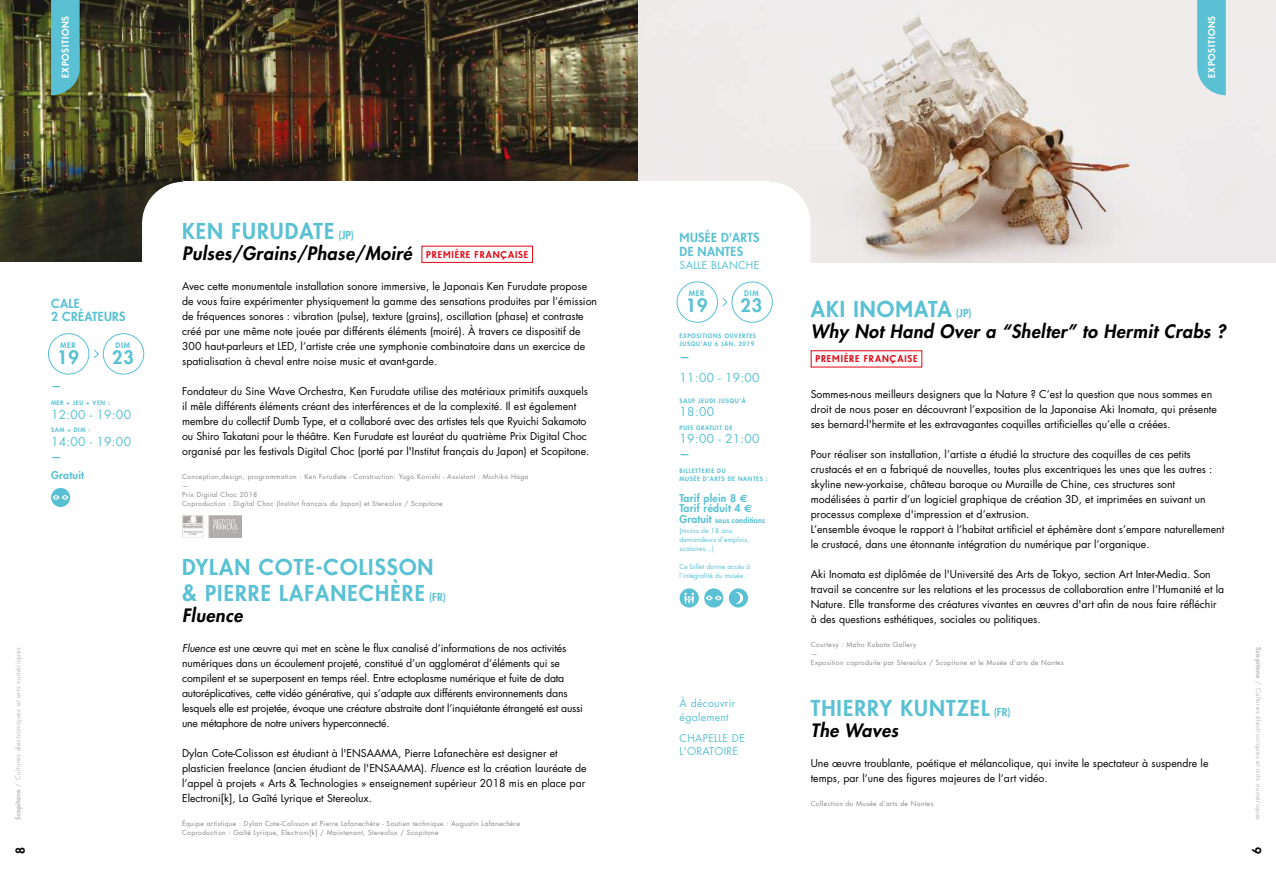
<style>
.page{position:relative;width:1276px;height:893px;background:#fff}
.page>*{position:absolute;margin:0;border:0;box-sizing:border-box;transform-origin:0 0}
.t1{font:21px/25.5px "PETITE";letter-spacing:.05em;color:#59c1d3}
.t2{font:italic 800 18px "Futura";letter-spacing:.025em;color:#000}
.t3{font:800 18px "Futura";letter-spacing:.05em;color:#59c1d3}
.t4{font:12px "Futura";letter-spacing:.025em;color:#59c1d3}
.t5{font:12px/13.5px "PETITE";letter-spacing:.025em;color:#59c1d3}
.t6{font:800 12px "Futura";color:#000}
.t7{font:10.5px/15px "Futura";color:#000}
.t8{font:10.5px/15px "Futura";letter-spacing:-.02em;color:#000}
.t9{font:10.5px/13.5px "Futura";letter-spacing:.025em;color:#59c1d3}
.t10{font:800 10.5px/10.5px "Futura";letter-spacing:.025em;color:#59c1d3}
.t11{font:9px "PETITE";letter-spacing:.1em;color:#e30613}
.t12{font:9px "PETITE";letter-spacing:.08em;color:#fff}
.t13{font:800 7.5px "Futura";letter-spacing:.01em;color:#59c1d3}
.t14{font:6.75px/9px "Futura";letter-spacing:.05em;color:#878787}
.t15{font:6.75px "Futura";letter-spacing:.05em;color:#bababa}
.t16{font:6.75px/9px "Futura";letter-spacing:.01em;color:#59c1d3}
.t17{font:800 6px/7.5px "Futura";letter-spacing:.1em;color:#59c1d3}
.s1{font-weight:800}
.s2{font-size:10.5px}
.s3{font-family:"Euro Sans";font-weight:700}
.s4{font-style:italic}
</style>
<div class="page">
<img style="left:646px;top:0;width:630px;height:263px">
<img style="left:0;top:0;width:638px;height:262px">
<svg style="left:769px;top:182px;width:41px;height:81px"></svg>
<div style="left:638px;top:182px;width:131px;height:90px;background:#fff"></div>
<svg style="left:142px;top:182px;width:42px;height:80px"></svg>
<div style="left:184px;top:182px;width:454px;height:90px;background:#fff"></div>
<div style="left:421px;top:246px;width:112px;height:17px;border:1px solid #e30613"></div>
<div style="left:676px;top:282px;width:42px;height:41px;border:1px solid #59c1d3;border-radius:50%"></div>
<div style="left:731px;top:282px;width:41px;height:41px;border:1px solid #59c1d3;border-radius:50%"></div>
<svg style="left:722px;top:298px;width:6px;height:9px"></svg>
<svg style="left:51px;top:488px;width:19px;height:19px"></svg>
<div style="left:48px;top:333px;width:41px;height:41px;border:1px solid #59c1d3;border-radius:50%"></div>
<div style="left:103px;top:333px;width:41px;height:41px;border:1px solid #59c1d3;border-radius:50%"></div>
<svg style="left:94px;top:349px;width:5px;height:9px"></svg>
<svg style="left:1197px;top:0;width:28px;height:95px;background:#63c4d4"></svg>
<svg style="left:679px;top:588px;width:44px;height:20px"></svg>
<svg style="left:729px;top:588px;width:19px;height:20px"></svg>
<svg style="left:51px;top:0;width:29px;height:95px;background:#59bac6"></svg>
<img style="left:182px;top:516px;width:60px;height:21px">
<p class="t12" style="left:60px;top:78px;width:64px;rotate:-90deg">EXPOSITIONS</p>
<p class="t12" style="left:1205px;top:78px;width:64px;rotate:-90deg">EXPOSITIONS</p>
<p class="t15" style="left:14px;top:820px;width:174px;rotate:-90deg"><span class="s1">Scopitone</span> / Cultures électroniques et arts numériques</p>
<p class="t6" style="left:13px;top:854px;width:8px;rotate:-90deg">8</p>
<h1 class="t1" style="left:182px;top:218px;width:173px">KEN FURUDATE <span class="s2">(JP)</span></h1>
<h2 class="t2" style="left:182px;top:242px;width:231px">Pulses/Grains/Phase/Moiré</h2>
<p class="t7" style="left:182px;top:279px;width:416px">Avec cette monumentale installation sonore immersive, le Japonais Ken Furudate propose de vous faire expérimenter physiquement la gamme des sensations produites par l’émission de fréquences sonores : vibration (pulse), texture (grains), oscillation (phase) et contraste créé par une même note jouée par différents éléments (moiré). À travers ce dispositif de 300 haut-parleurs et LED, l’artiste crée une symphonie combinatoire dans un exercice de spatialisation à cheval entre noise music et avant-garde.</p>
<p class="t7" style="left:182px;top:384px;width:409px">Fondateur du Sine Wave Orchestra, Ken Furudate utilise des matériaux primitifs auxquels il mêle différents éléments créant des interférences et de la complexité. Il est également membre du collectif Dumb Type, et a collaboré avec des artistes tels que Ryuichi Sakamoto ou Shiro Takatani pour le théâtre. Ken Furudate est lauréat du quatrième Prix Digital Choc organisé par les festivals Digital Choc (porté par l'Institut français du Japon) et Scopitone.</p>
<p class="t14" style="left:182px;top:472px;width:348px">Conception,design, programmation : Ken Furudate - Construction: Yugo Konishi - Assistant : Michiko Haga —<br>Prix Digital Choc 2018<br>Coproduction : Digital Choc (Institut français du Japon) et Stereolux / Scopitone</p>
<p class="t5" style="left:679px;top:231px;width:81px">MUSÉE D’ARTS<br>DE NANTES</p>
<p class="t9" style="left:679px;top:259px;width:81px">SALLE BLANCHE</p>
<p class="t11" style="left:426px;top:248px;width:104px">PREMIÈRE FRANÇAISE</p>
<p class="t13" style="left:689px;top:288px;width:17px">MER</p>
<h2 class="t3" style="left:686px;top:294px;width:23px">19</h2>
<p class="t13" style="left:744px;top:288px;width:16px">DIM</p>
<p class="t5" style="left:51px;top:296px;width:30px">CALE</p>
<h2 class="t3" style="left:740px;top:294px;width:23px">23</h2>
<p class="t5" style="left:51px;top:310px;width:76px">2 CRÉATEURS</p>
<p class="t17" style="left:679px;top:332px;width:78px">EXPOSITIONS OUVERTES<br>JUSQU’AU 6 JAN. 2019</p>
<p class="t10" style="left:679px;top:352px;width:12px">—</p>
<p class="t4" style="left:679px;top:370px;width:82px">11:00 - 19:00</p>
<p class="t17" style="left:679px;top:397px;width:68px">SAUF JEUDI JUSQU’À</p>
<p class="t4" style="left:679px;top:404px;width:36px">18:00</p>
<p class="t17" style="left:679px;top:424px;width:54px">PUIS GRATUIT DE</p>
<p class="t4" style="left:679px;top:431px;width:82px">19:00 - 21:00</p>
<p class="t10" style="left:679px;top:449px;width:12px">—</p>
<p class="t17" style="left:679px;top:467px;width:90px">BILLETTERIE DU<br>MUSÉE D’ARTS DE NANTES :</p>
<p class="t10" style="left:679px;top:493px;width:74px">Tarif plein 8 <span class="s3">€<br></span>Tarif réduit 4 <span class="s3">€</span></p>
<p class="t13" style="left:679px;top:515px;width:87px"><span class="s2">Gratuit</span> sous conditions</p>
<p class="t16" style="left:679px;top:526px;width:71px">(moins de 18 ans, demandeurs d’emplois, scolaires...)</p>
<p class="t16" style="left:679px;top:562px;width:72px">Ce billet donne accès à l’intégralité du musée.</p>
<p class="t13" style="left:60px;top:340px;width:17px">MER</p>
<h2 class="t3" style="left:57px;top:346px;width:23px">19</h2>
<p class="t13" style="left:116px;top:340px;width:16px">DIM</p>
<h2 class="t3" style="left:112px;top:346px;width:23px">23</h2>
<p class="t10" style="left:51px;top:381px;width:12px">—</p>
<p class="t17" style="left:51px;top:399px;width:60px">MER + JEU + VEN :</p>
<p class="t4" style="left:51px;top:406px;width:82px">12:00 - 19:00</p>
<p class="t17" style="left:51px;top:426px;width:41px">SAM + DIM :</p>
<p class="t4" style="left:51px;top:433px;width:82px">14:00 - 19:00</p>
<p class="t10" style="left:51px;top:448px;width:35px;line-height:18px">—<br>Gratuit</p>
<h1 class="t1" style="left:182px;top:554px;width:265px">DYLAN COTE-COLISSON &amp; PIERRE LAFANECHÈRE <span class="s2">(FR)</span></h1>
<h2 class="t2" style="left:182px;top:604px;width:62px">Fluence</h2>
<p class="t8" style="left:182px;top:640px;width:402px"><span class="s4">Fluence</span> est une œuvre qui met en scène le flux canalisé d’informations de nos activités numériques dans un écoulement projeté, constitué d’un agglomérat d’éléments qui se compilent et se superposent en temps réel. Entre ectoplasme numérique et fuite de data autoréplicatives, cette vidéo générative, qui s’adapte aux différents environnements dans lesquels elle est projetée, évoque une créature abstraite dont l’inquiétante étrangeté est aussi une métaphore de notre univers hyperconnecté.</p>
<p class="t7" style="left:182px;top:745px;width:406px">Dylan Cote-Colisson est étudiant à l'ENSAAMA, Pierre Lafanechère est designer et plasticien freelance (ancien étudiant de l'ENSAAMA). <span class="s4">Fluence</span> est la création lauréate de l’appel à projets « Arts &amp; Technologies » enseignement supérieur 2018 mis en place par Electroni[k], La Gaîté Lyrique et Stereolux.</p>
<p class="t14" style="left:182px;top:819px;width:339px">Équipe artistique : Dylan Cote-Colisson et Pierre Lafanechère - Soutien technique : Augustin Lafanechère<br>Coproduction : Gaîté Lyrique, Electroni[k] / Maintenant, Stereolux / Scopitone</p>
<p class="t9" style="left:679px;top:697px;width:57px">À découvrir également</p>
<p class="t9" style="left:679px;top:731px;width:67px">CHAPELLE DE<br>L'ORATOIRE</p>
<h1 class="t1" style="left:811px;top:296px;width:162px">AKI INOMATA <span class="s2">(JP)</span></h1>
<h2 class="t2" style="left:811px;top:320px;width:416px">Why Not Hand Over a “Shelter” to Hermit Crabs ?</h2>
<p class="t11" style="left:815px;top:353px;width:104px">PREMIÈRE FRANÇAISE</p>
<p class="t7" style="left:811px;top:387px;width:407px">Sommes-nous meilleurs designers que la Nature ? C’est la question que nous sommes en droit de nous poser en découvrant l’exposition de la Japonaise Aki Inomata, qui présente ses bernard-l'hermite et les extravagantes coquilles artificielles qu’elle a créées.</p>
<p class="t7" style="left:811px;top:447px;width:415px">Pour réaliser son installation, l’artiste a étudié la structure des coquilles de ces petits crustacés et en a fabriqué de nouvelles, toutes plus excentriques les unes que les autres : skyline new-yorkaise, château baroque ou Muraille de Chine, ces structures sont modélisées à partir d’un logiciel graphique de création 3D, et imprimées en suivant un processus complexe d'impression et d’extrusion.<br>L’ensemble évoque le rapport à l’habitat artificiel et éphémère dont s’empare naturellement le crustacé, dans une étonnante intégration du numérique par l’organique.</p>
<p class="t7" style="left:811px;top:567px;width:415px">Aki Inomata est diplômée de l'Université des Arts de Tokyo, section Art Inter-Media. Son travail se concentre sur les relations et les processus de collaboration entre l’Humanité et la Nature. Elle transforme des créatures vivantes en œuvres d'art afin de nous faire réfléchir à des questions esthétiques, sociales ou politiques.</p>
<p class="t14" style="left:811px;top:640px;width:254px">Courtesy : Maho Kubota Gallery<br>—<br>Exposition coproduite par Stereolux / Scopitone et le Musée d’arts de Nantes</p>
<h1 class="t1" style="left:811px;top:695px;width:201px">THIERRY KUNTZEL <span class="s2">(FR)</span></h1>
<h2 class="t2" style="left:811px;top:719px;width:89px">The Waves</h2>
<p class="t7" style="left:811px;top:756px;width:399px">Une œuvre troublante, poétique et mélancolique, qui invite le spectateur à suspendre le temps, par l’une des figures majeures de l’art vidéo.</p>
<p class="t14" style="left:811px;top:799px;width:124px">Collection du Musée d’arts de Nantes</p>
<p class="t15" style="left:1263px;top:647px;width:174px;rotate:90deg"><span class="s1">Scopitone</span> / Cultures électroniques et arts numériques</p>
<p class="t6" style="left:1264px;top:847px;width:8px;rotate:90deg">9</p>
</div>
